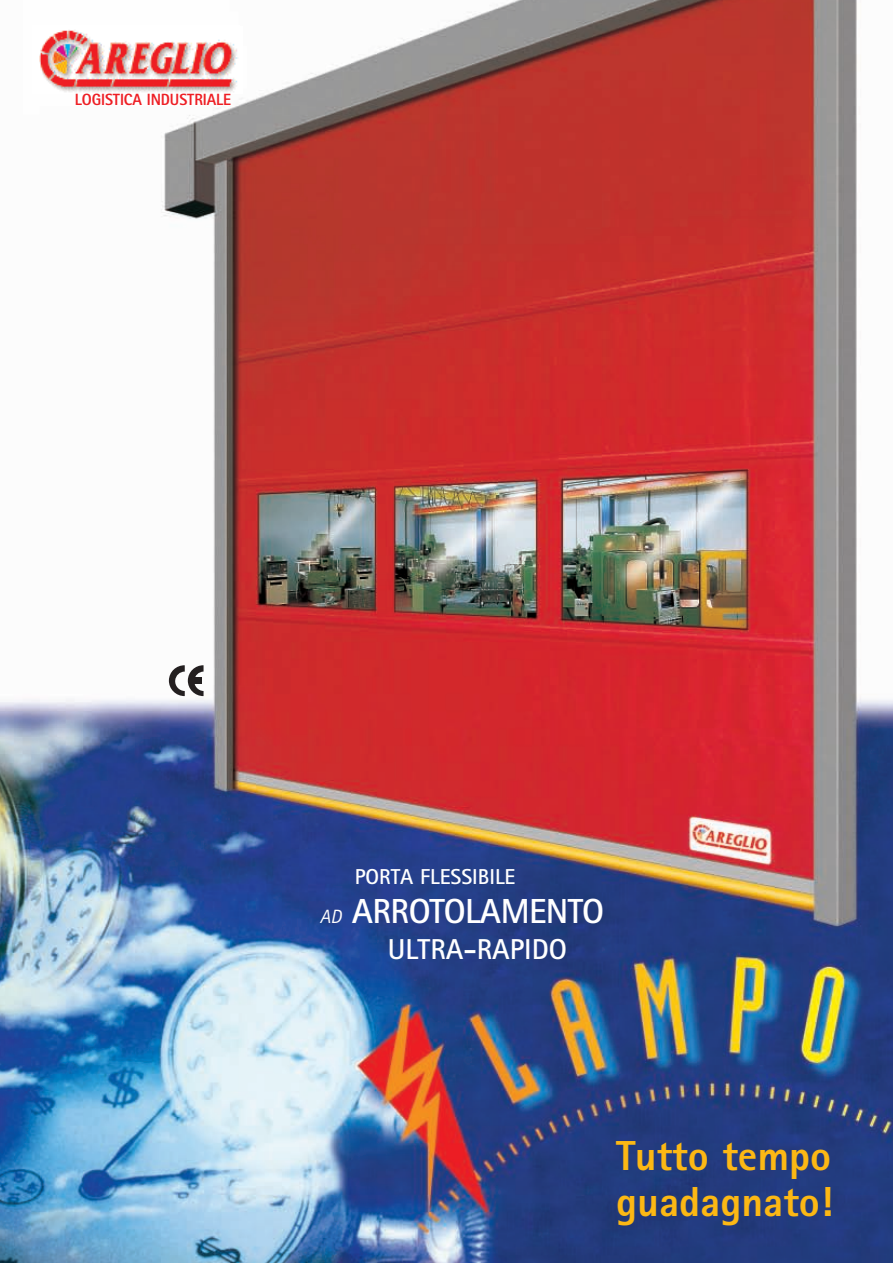
<style>
.page{position:relative;width:893px;height:1263px;background:#fff}
.page>*{position:absolute;margin:0;border:0;box-sizing:border-box;transform-origin:0 0}
.t1{font:800 42px/46.5px "Rotis Sans Serif";color:#fcb814}
.t2{font:700 34.8px "Rotis Sans Serif";letter-spacing:-.015em;color:#fff}
.t3{font:700 28.8px "Rotis Sans Serif";color:#fff}
.t4{font:700 21.6px "Rotis Sans Serif";color:#fff}
.t5{font:800 16.35px "Rotis Sans Serif";letter-spacing:-.005em;color:#ee1e24;scale:.95 1}
.s1{font-weight:400;font-style:italic;font-size:19.2px}
</style>
<div class="page">
<img style="left:0;top:0;width:893px;height:1263px">
<svg style="left:169px;top:665px;width:35px;height:31px"></svg>
<div style="left:191px;top:678px;width:10px;height:6px;background:#231f20"></div>
<img style="left:33px;top:26px;width:207px;height:67px">
<p class="t5" style="left:75px;top:94px;width:166px">LOGISTICA INDUSTRIALE</p>
<p class="t4" style="left:355px;top:869px;width:162px">PORTA FLESSIBILE</p>
<p class="t2" style="left:320px;top:898px;width:286px"><span class="s1">AD</span> ARROTOLAMENTO</p>
<p class="t3" style="left:388px;top:939px;width:181px">ULTRA-RAPIDO</p>
<p class="t1" style="left:616px;top:1136px;width:218px">Tutto tempo guadagnato!</p>
</div>
